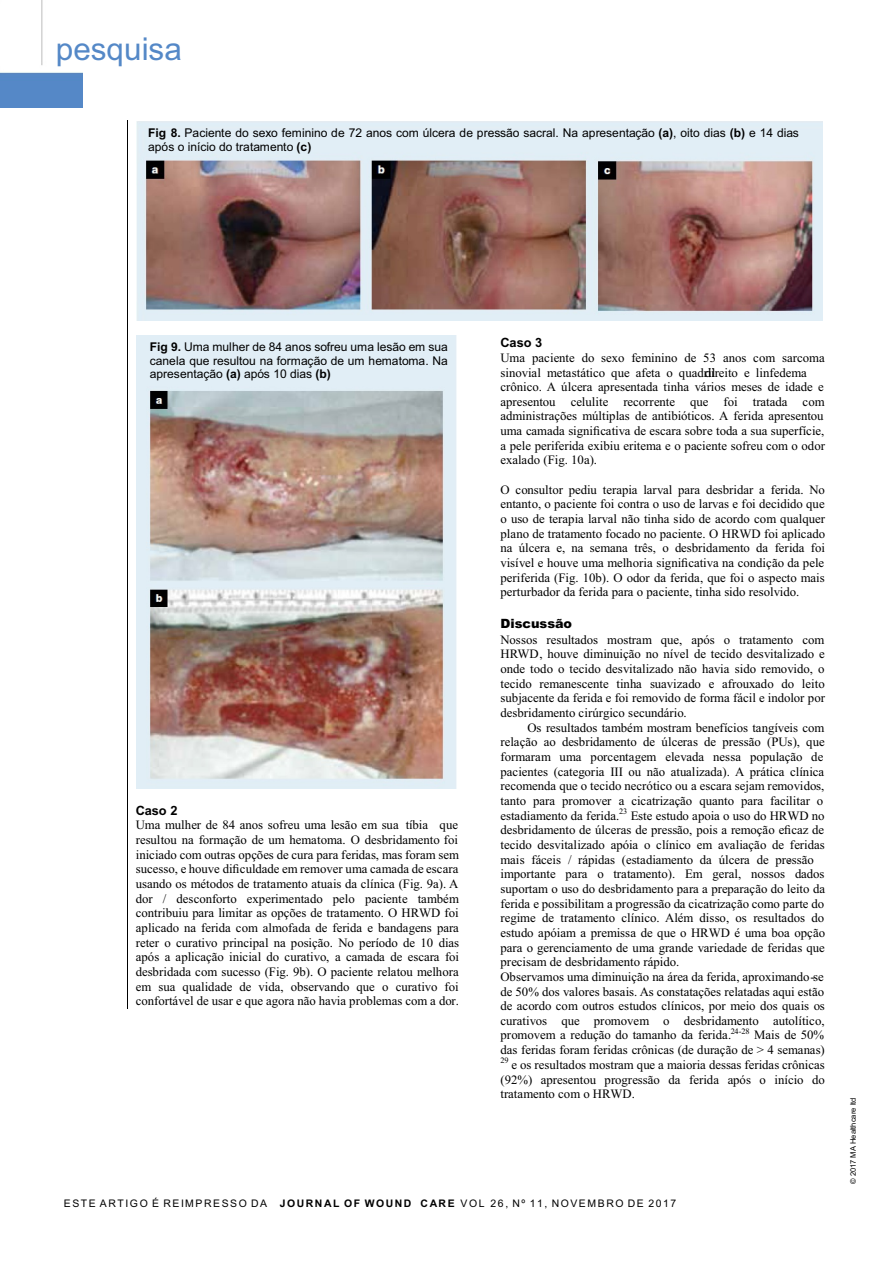
<style>
.page{position:relative;width:893px;height:1263px;background:#fff}
.page>*{position:absolute;margin:0;border:0;box-sizing:border-box;transform-origin:0 0}
.t1{font:31.5px "Arial";color:#5488c7}
.t2{font:12.75px/14.7px "Times New Roman";color:#000;text-align:justify}
.t3{font:700 12.75px "Arial";letter-spacing:-.005em;color:#000}
.t4{font:900 12.75px "Arial";color:#000}
.t5{font:12px/13.8px "Arial";color:#000}
.t6{font:10.5px "Arial";letter-spacing:.145em;color:#000}
.t7{font:8.25px "Times New Roman";color:#000}
.t8{font:7.5px "Arial";color:#000}
.s1{font-weight:700}
</style>
<div class="page">
<img style="left:0;top:0;width:83px;height:108px">
<hr style="left:127px;top:121px;width:1px;height:200px;background:#000">
<svg style="left:127px;top:321px;width:1px;height:15px"></svg>
<hr style="left:127px;top:336px;width:1px;height:672px;background:#000">
<img style="left:136px;top:121px;width:686px;height:200px">
<img style="left:136px;top:336px;width:320px;height:453px">
<h1 class="t1" style="left:56px;top:37px;width:128px">pesquisa</h1>
<p class="t5" style="left:148px;top:127px;width:652px"><span class="s1">Fig 8.</span> Paciente do sexo feminino de 72 anos com úlcera de pressão sacral. Na apresentação <span class="s1">(a)</span>, oito dias <span class="s1">(b)</span> e 14 dias após o início do tratamento <span class="s1">(c)</span></p>
<p class="t5" style="left:150px;top:341px;width:299px;text-align:justify"><span class="s1">Fig 9.</span> Uma mulher de 84 anos sofreu uma lesão em sua canela que resultou na formação de um hematoma. Na apresentação <span class="s1">(a)</span> após 10 dias <span class="s1">(b)</span></p>
<p class="t3" style="left:136px;top:806px;width:43px">Caso 2</p>
<p class="t2" style="left:136px;top:819px;width:325px">Uma mulher de 84 anos sofreu uma lesão em sua tíbia que resultou na formação de um hematoma. O desbridamento foi iniciado com outras opções de cura para feridas, mas foram sem sucesso, e houve dificuldade em remover uma camada de escara usando os métodos de tratamento atuais da clínica (Fig. 9a). A dor / desconforto experimentado pelo paciente também contribuiu para limitar as opções de tratamento. O HRWD foi aplicado na ferida com almofada de ferida e bandagens para reter o curativo principal na posição. No período de 10 dias após a aplicação inicial do curativo, a camada de escara foi desbridada com sucesso (Fig. 9b). O paciente relatou melhora em sua qualidade de vida, observando que o curativo foi confortável de usar e que agora não havia problemas com a dor.</p>
<p class="t3" style="left:500px;top:338px;width:43px">Caso 3</p>
<p class="t2" style="left:500px;top:351px;width:326px;text-align:left">Uma paciente do sexo feminino de 53 anos com sarcoma sinovial metastático que afeta o quadrdiirel ito e linfedema crônico. A úlcera apresentada tinha vários meses de idade e apresentou celulite recorrente que foi tratada com administrações múltiplas de antibióticos. A ferida apresentou uma camada significativa de escara sobre toda a sua superfície, a pele periferida exibiu eritema e o paciente sofreu com o odor exalado (Fig. 10a).</p>
<p class="t2" style="left:500px;top:483px;width:326px">O consultor pediu terapia larval para desbridar a ferida. No entanto, o paciente foi contra o uso de larvas e foi decidido que o uso de terapia larval não tinha sido de acordo com qualquer plano de tratamento focado no paciente. O HRWD foi aplicado na úlcera e, na semana três, o desbridamento da ferida foi visível e houve uma melhoria significativa na condição da pele periferida (Fig. 10b). O odor da ferida, que foi o aspecto mais perturbador da ferida para o paciente, tinha sido resolvido.</p>
<p class="t4" style="left:500px;top:619px;width:73px">Discussão</p>
<p class="t2" style="left:500px;top:633px;width:326px">Nossos resultados mostram que, após o tratamento com HRWD, houve diminuição no nível de tecido desvitalizado e onde todo o tecido desvitalizado não havia sido removido, o tecido remanescente tinha suavizado e afrouxado do leito subjacente da ferida e foi removido de forma fácil e indolor por desbridamento cirúrgico secundário.</p>
<p class="t2" style="left:500px;top:721px;width:326px;text-indent:27px">Os resultados também mostram benefícios tangíveis com relação ao desbridamento de úlceras de pressão (PUs), que formaram uma porcentagem elevada nessa população de pacientes (categoria III ou não atualizada). A prática clínica recomenda que o tecido necrótico ou a escara sejam removidos, tanto para promover a cicatrização quanto para facilitar o estadiamento da ferida.</p>
<p class="t7" style="left:619px;top:808px;width:10px">23</p>
<p class="t2" style="left:500px;top:809px;width:326px;text-align:left;text-indent:130px">Este estudo apoia o uso do HRWD no desbridamento de úlceras de pressão, pois a remoção eficaz de tecido desvitalizado apóia o clínico em avaliação de feridas mais fáceis / rápidas (estadiamento da úlcera de pre-ssão importante para o tratamento). Em geral, nossos dados suportam o uso do desbridamento para a preparação do leito da ferida e possibilitam a progressão da cicatrização como parte do regime de tratamento clínico. Além disso, os resultados do estudo apóiam a premissa de que o HRWD é uma boa opção para o gerenciamento de uma grande variedade de feridas que precisam de desbridamento rápido.<br>Observamos uma diminuição na área da ferida, aproximando-se de 50% dos valores basais. As constatações relatadas aqui estão de acordo com outros estudos clínicos, por meio dos quais os curativos que promovem o desbridamento autolítico, promovem a redução do tamanho da ferida.</p>
<p class="t7" style="left:730px;top:1028px;width:21px">24-28</p>
<p class="t2" style="left:500px;top:1029px;width:326px;text-align:right">Mais de 50%<br>das feridas foram feridas crônicas (de duração de &gt; 4 semanas)</p>
<p class="t7" style="left:500px;top:1057px;width:10px">29</p>
<p class="t2" style="left:500px;top:1058px;width:326px;text-indent:11px">e os resultados mostram que a maioria dessas feridas crônicas (92%) apresentou progressão da ferida após o início do tratamento com o HRWD.</p>
<p class="t6" style="left:64px;top:1200px;width:613px">ESTE ARTIGO É REIMPRESSO DA <span class="s1">JOURNAL OF WOUND CARE</span> VOL 26, Nº 11, NOVEMBRO DE 2017</p>
<p class="t8" style="left:850px;top:1184px;width:88px;rotate:-90deg">© 2017 MA Healthcare ltd</p>
</div>
